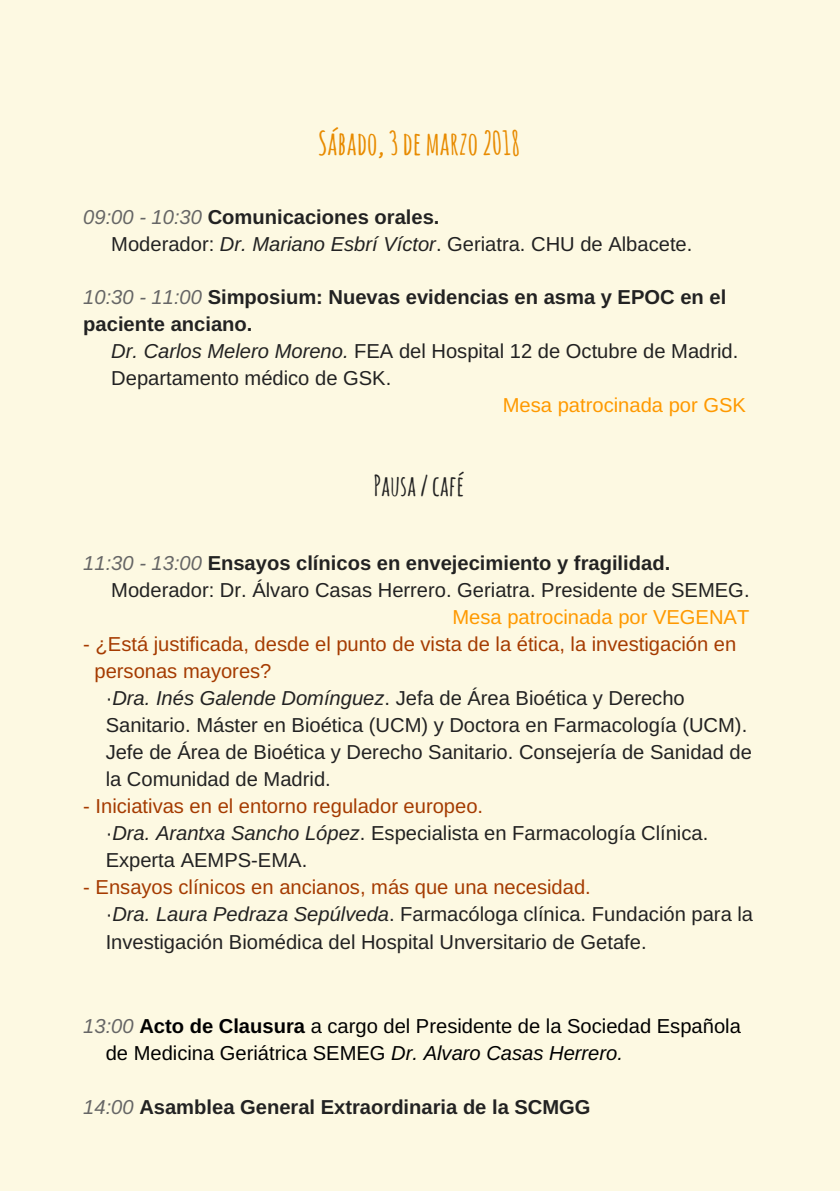
<style>
.page{position:relative;width:840px;height:1191px;background:#fff}
.page>*{position:absolute;margin:0;border:0;box-sizing:border-box;transform-origin:0 0}
.t1{font:700 32.2px "Amatic SC";color:#e88b00}
.t2{font:700 28.2px "Amatic SC";color:#222}
.t3{font:20.2px/27px "Arimo";color:#222}
.t4{font:700 20.2px/27px "Arimo";color:#222}
.t5{font:20.2px/27px "Arimo";color:#000}
.t6{font:20.2px "Arimo";color:#a53b01}
.t7{font:20.2px "Arimo";color:#f90}
.s1{font-style:italic;color:#666}
.s2{font-weight:700}
.s3{font-style:italic}
.s4{font-weight:400;font-style:italic;color:#666}
.s5{color:#a53b01}
</style>
<div class="page">
<div style="left:0;top:0;width:839px;height:8px;background:#fdf9e2"></div>
<div style="left:0;top:8px;width:839px;height:1183px;background:#fdf9e2"></div>
<h1 class="t1" style="left:318px;top:122px;width:203px">Sábado,3de marzo2018</h1>
<p class="t3" style="left:111px;top:203px;width:582px;text-indent:-28px"><span class="s1">09:00 - 10:30</span> <span class="s2">Comunicaciones orales.<br></span>Moderador: <span class="s3">Dr. Mariano Esbrí Víctor</span>. Geriatra. CHU de Albacete.</p>
<p class="t4" style="left:83px;top:283px;width:644px"><span class="s4">10:30 - 11:00</span> Simposium: Nuevas evidencias en asma y EPOC en el paciente anciano.</p>
<p class="t3" style="left:111px;top:337px;width:628px"><span class="s3">Dr. Carlos Melero Moreno.</span> FEA del Hospital 12 de Octubre de Madrid.<br>Departamento médico de GSK.</p>
<p class="t7" style="left:502px;top:393px;width:244px">Mesa patrocinada por GSK</p>
<h2 class="t2" style="left:373px;top:467px;width:92px">Pausa/ café</h2>
<p class="t3" style="left:111px;top:549px;width:639px;text-indent:-28px"><span class="s1">11:30 - 13:00</span> <span class="s2">Ensayos clínicos en envejecimiento y fragilidad.<br></span>Moderador: Dr. Álvaro Casas Herrero. Geriatra. Presidente de SEMEG.</p>
<p class="t7" style="left:452px;top:605px;width:298px">Mesa patrocinada por VEGENAT</p>
<p class="t6" style="left:83px;top:632px;width:654px">- ¿Está justificada, desde el punto de vista de la ética, la investigación en</p>
<p class="t6" style="left:94px;top:659px;width:178px">personas mayores?</p>
<p class="t3" style="left:106px;top:684px;width:580px">·<span class="s3">Dra. Inés Galende Domínguez</span>. Jefa de Área Bioética y Derecho</p>
<p class="t3" style="left:106px;top:711px;width:642px">Sanitario. Máster en Bioética (UCM) y Doctora en Farmacología (UCM).</p>
<p class="t3" style="left:106px;top:738px;width:647px">Jefe de Área de Bioética y Derecho Sanitario. Consejería de Sanidad de</p>
<p class="t3" style="left:106px;top:765px;width:226px">la Comunidad de Madrid.</p>
<p class="t3" style="left:106px;top:792px;width:603px;text-indent:-22px"><span class="s5">- Iniciativas en el entorno regulador europeo.<br></span>·<span class="s3">Dra. Arantxa Sancho López</span>. Especialista en Farmacología Clínica.<br>Experta AEMPS-EMA.</p>
<p class="t3" style="left:106px;top:874px;width:648px;text-indent:-22px"><span class="s5">- Ensayos clínicos en ancianos, más que una necesidad.<br></span>·<span class="s3">Dra. Laura Pedraza Sepúlveda</span>. Farmacóloga clínica. Fundación para la<br>Investigación Biomédica del Hospital Unversitario de Getafe.</p>
<p class="t5" style="left:106px;top:1012px;width:636px;text-indent:-22px"><span class="s1">13:00</span> <span class="s2">Acto de Clausura</span> a cargo del Presidente de la Sociedad Española de Medicina Geriátrica SEMEG <span class="s3">Dr. Alvaro Casas Herrero.</span></p>
<p class="t4" style="left:83px;top:1093px;width:508px"><span class="s4">14:00</span> Asamblea General Extraordinaria de la SCMGG</p>
</div>
